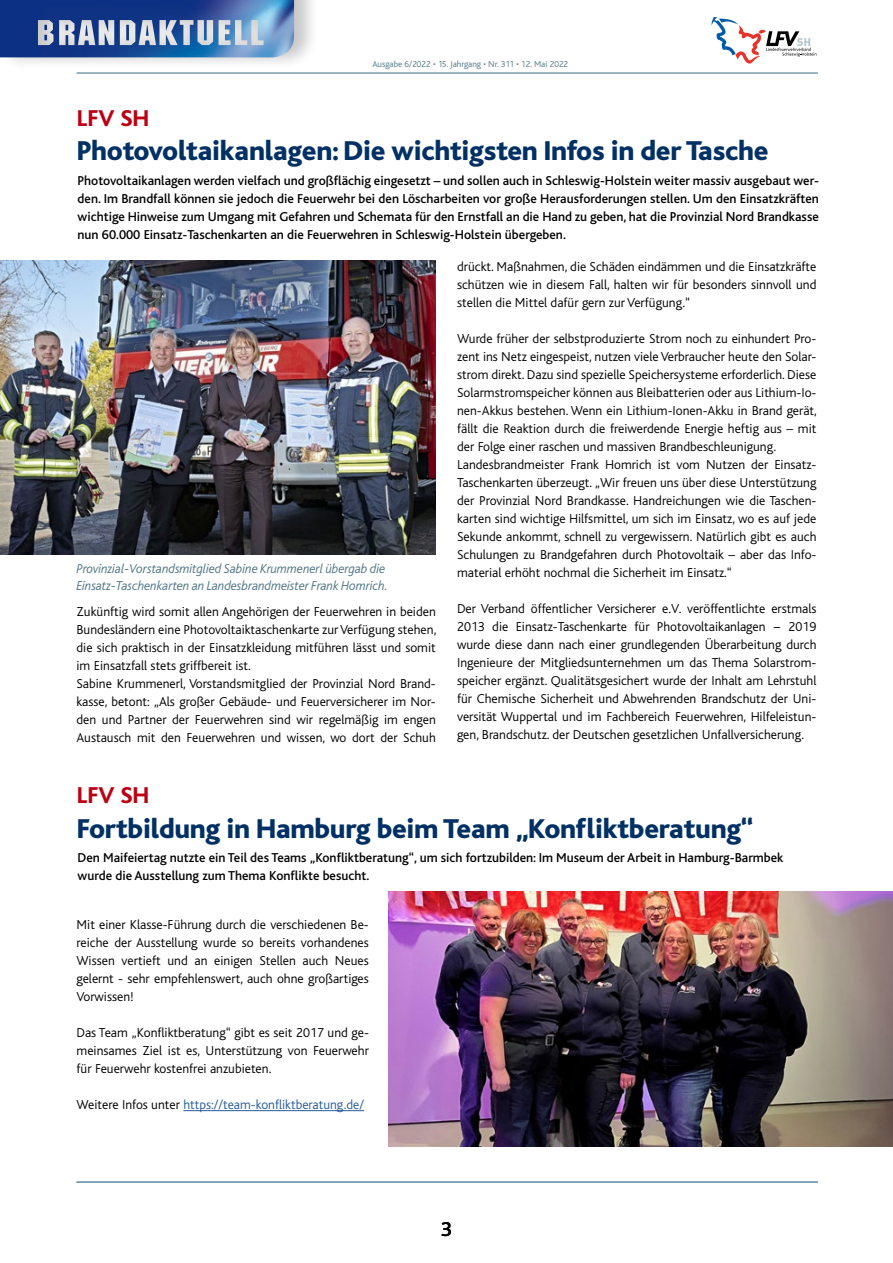
<style>
.page{position:relative;width:893px;height:1263px;background:#fff}
.page>*{position:absolute;margin:0;border:0;box-sizing:border-box;transform-origin:0 0}
.t1{font:800 28.5px "Bliss";letter-spacing:-.01em;color:#013064}
.t2{font:800 24px "Bliss";color:#bb0013}
.t3{font:500 21px "Bliss";color:#000}
.t4{font:300 13.5px/18px "Bliss";color:#000;text-align:justify}
.t5{font:500 13.5px/18px "Bliss";color:#000;text-align:justify}
.t6{font:italic 300 13.5px/16.5px "Bliss";letter-spacing:-.01em;color:#4f7686}
.t7{font:300 13.5px "Bliss";color:#275b9b}
.t8{font:300 9px "Bliss";color:#4f7686}
.s1{color:#000}
</style>
<div class="page">
<hr style="left:77px;top:1181px;width:741px;height:2px;background:#789bad">
<hr style="left:77px;top:72px;width:741px;height:2px;background:#789bad">
<svg style="left:711px;top:17px;width:105px;height:47px"></svg>
<div style="left:0;top:0;width:320px;height:71px;background:#000;opacity:.22"></div>
<img style="left:0;top:0;width:294px;height:57px">
<img style="left:0;top:260px;width:436px;height:294px">
<img style="left:388px;top:892px;width:505px;height:254px">
<hr style="left:183px;top:1110px;width:181px;height:1px;background:#275b9b">
<p class="t8" style="left:372px;top:59px;width:197px">Ausgabe 6/2022 • 15. Jahrgang • Nr. 311 • 12. Mai 2022</p>
<h2 class="t2" style="left:77px;top:106px;width:74px">LFV SH</h2>
<h1 class="t1" style="left:77px;top:136px;width:693px">Photovoltaikanlagen: Die wichtigsten Infos in der Tasche</h1>
<p class="t5" style="left:78px;top:171px;width:743px">Photovoltaikanlagen werden vielfach und großflächig eingesetzt – und sollen auch in Schleswig-Holstein weiter massiv ausgebaut wer&shy;den. Im Brandfall können sie jedoch die Feuerwehr bei den Löscharbeiten vor große Herausforderungen stellen. Um den Einsatzkräften wichtige Hinweise zum Umgang mit Gefahren und Schemata für den Ernstfall an die Hand zu geben, hat die Provinzial Nord Brandkasse nun 60.000 Einsatz-Taschenkarten an die Feuerwehren in Schleswig-Holstein übergeben.</p>
<p class="t6" style="left:77px;top:561px;width:313px">Provinzial-Vorstandsmitglied Sabine Krummenerl übergab die<br>Einsatz-Taschenkarten an Landesbrandmeister Frank Homrich.</p>
<p class="t4" style="left:77px;top:602px;width:361px;text-align:left">Zukünftig wird somit allen Angehörigen der Feuerwehren in beiden Bundesländern eine Photovoltaiktaschenkarte zur Verfügung stehen, die sich praktisch in der Einsatzkleidung mitführen lässt und somit im Einsatzfall stets griffbereit ist.<br>Sabine Krummenerl, Vorstandsmitglied der Provinzial Nord Brand&shy;kasse, betont: „Als großer Gebäude- und Feuerversicherer im Nor&shy;den und Partner der Feuerwehren sind wir regelmäßig im engen Austausch mit den Feuerwehren und wissen, wo dort der Schuh</p>
<p class="t4" style="left:457px;top:258px;width:361px">drückt. Maßnahmen, die Schäden eindämmen und die Einsatzkräfte schützen wie in diesem Fall, halten wir für besonders sinnvoll und stellen die Mittel dafür gern zur Verfügung.“</p>
<p class="t4" style="left:457px;top:330px;width:361px;text-align:left">Wurde früher der selbstproduzierte Strom noch zu einhundert Pro&shy;zent ins Netz eingespeist, nutzen viele Verbraucher heute den Solar&shy;strom direkt. Dazu sind spezielle Speichersysteme erforderlich. Diese Solarmstromspeicher können aus Bleibatterien oder aus Lithium-Io&shy;nen-Akkus bestehen. Wenn ein Lithium-Ionen-Akku in Brand gerät, fällt die Reaktion durch die freiwerdende Energie heftig aus – mit der Folge einer raschen und massiven Brandbeschleunigung.<br>Landesbrandmeister Frank Homrich ist vom Nutzen der Einsatz-Taschenkarten überzeugt. „Wir freuen uns über diese Unterstützung der Provinzial Nord Brandkasse. Handreichungen wie die Taschen&shy;karten sind wichtige Hilfsmittel, um sich im Einsatz, wo es auf jede Sekunde ankommt, schnell zu vergewissern. Natürlich gibt es auch Schulungen zu Brandgefahren durch Photovoltaik – aber das Info&shy;material erhöht nochmal die Sicherheit im Einsatz.“</p>
<p class="t4" style="left:457px;top:600px;width:361px">Der Verband öffentlicher Versicherer e.V. veröffentlichte erstmals 2013 die Einsatz-Taschenkarte für Photovoltaikanlagen − 2019 wurde diese dann nach einer grundlegenden Überarbeitung durch Ingenieure der Mitgliedsunternehmen um das Thema Solarstrom&shy;speicher ergänzt. Qualitätsgesichert wurde der Inhalt am Lehrstuhl für Chemische Sicherheit und Abwehrenden Brandschutz der Uni&shy;versität Wuppertal und im Fachbereich Feuerwehren, Hilfeleistun&shy;gen, Brandschutz. der Deutschen gesetzlichen Unfallversicherung.</p>
<h2 class="t2" style="left:77px;top:783px;width:74px">LFV SH</h2>
<h1 class="t1" style="left:77px;top:813px;width:678px">Fortbildung in Hamburg beim Team „Konfliktberatung“</h1>
<p class="t5" style="left:78px;top:849px;width:707px">Den Maifeiertag nutzte ein Teil des Teams „Konfliktberatung“, um sich fortzubilden: Im Museum der Arbeit in Hamburg-Barmbek wurde die Ausstellung zum Thema Konflikte besucht.</p>
<p class="t4" style="left:77px;top:916px;width:294px">Mit einer Klasse-Führung durch die verschiedenen Be&shy;reiche der Ausstellung wurde so bereits vorhandenes Wissen vertieft und an einigen Stellen auch Neues gelernt - sehr empfehlenswert, auch ohne großartiges Vorwissen!</p>
<p class="t4" style="left:77px;top:1024px;width:294px">Das Team „Konfliktberatung“ gibt es seit 2017 und ge&shy;meinsames Ziel ist es, Unterstützung von Feuerwehr für Feuerwehr kostenfrei anzubieten.</p>
<p class="t7" style="left:77px;top:1097px;width:289px"><span class="s1">Weitere Infos unter</span> https://team-konfliktberatung.de/</p>
<h3 class="t3" style="left:441px;top:1218px;width:13px">3</h3>
</div>
